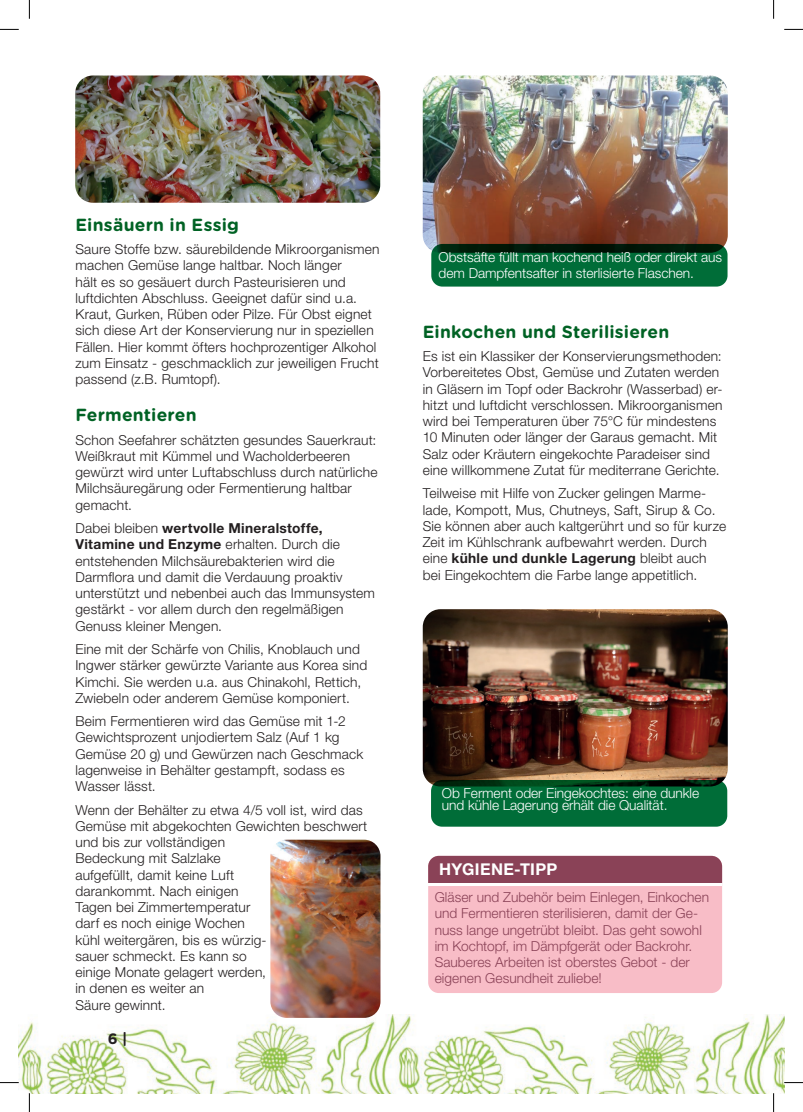
<style>
.page{position:relative;width:803px;height:1112px;background:#fff}
.page>*{position:absolute;margin:0;border:0;box-sizing:border-box;transform-origin:0 0}
._03_Headline_hellgrün{font:700 17.5px "Gotham Rounded";letter-spacing:.01em;color:#006224}
.t1{font:700 16.25px "Helvetica Neue LT Pro";letter-spacing:.025em;color:#fff}
.t2{font:700 15px "Gotham Rounded";color:#231f20}
._03_Headline_hellgrün-2{font:300 13.75px/16.2px "Helvetica Neue LT Pro";letter-spacing:.015em;color:#231f20}
._01_Fliesstext{font:300 13.75px/16.2px "Helvetica Neue LT Pro";letter-spacing:.005em;color:#8a4257}
.bildunterschrift{font:300 13.75px/16.2px "Helvetica Neue LT Pro";letter-spacing:-.005em;color:#fff}
.s1{font-weight:700}
</style>
<div class="page">
<img style="left:19px;top:1014px;width:765px;height:78px">
<img style="left:75px;top:75px;width:305px;height:128px">
<img style="left:270px;top:839px;width:110px;height:178px">
<img style="left:423px;top:75px;width:305px;height:178px">
<svg style="left:431px;top:244px;width:296px;height:42px;background:#005c2e"></svg>
<img style="left:423px;top:609px;width:305px;height:176px">
<svg style="left:431px;top:779px;width:296px;height:47px;background:#036433"></svg>
<div style="left:428px;top:855px;width:294px;height:137px;background:#f8bdc7;border-radius:11px"></div>
<div style="left:428px;top:855px;width:294px;height:27px;background:#8a4257"></div>
<hr style="left:428px;top:883px;width:294px;height:2px;background:#fff">
<svg style="left:0;top:29px;width:19px;height:1px"></svg>
<svg style="left:784px;top:29px;width:19px;height:1px"></svg>
<svg style="left:0;top:1082px;width:19px;height:1px"></svg>
<svg style="left:784px;top:1082px;width:19px;height:1px"></svg>
<svg style="left:29px;top:0;width:1px;height:19px"></svg>
<svg style="left:29px;top:1093px;width:1px;height:18px"></svg>
<svg style="left:773px;top:0;width:1px;height:19px"></svg>
<svg style="left:773px;top:1093px;width:1px;height:18px"></svg>
<p class="_03_Headline_hellgrün" style="left:75px;top:212px;width:165px">Einsäuern in Essig</p>
<p class="_03_Headline_hellgrün-2" style="left:75px;top:241px;width:306px">Saure Stoffe bzw. säurebildende Mikroorganismen machen Gemüse lange haltbar. Noch länger<br>hält es so gesäuert durch Pasteurisieren und luftdichten Abschluss. Geeignet dafür sind u.a.<br>Kraut, Gurken, Rüben oder Pilze. Für Obst eignet sich diese Art der Konservierung nur in speziellen Fällen. Hier kommt öfters hochprozentiger Alkohol zum Einsatz - geschmacklich zur jeweiligen Frucht passend (z.B. Rumtopf).</p>
<p class="_03_Headline_hellgrün" style="left:75px;top:402px;width:123px">Fermentieren</p>
<p class="_03_Headline_hellgrün-2" style="left:75px;top:431px;width:304px">Schon Seefahrer schätzten gesundes Sauerkraut:<br>Weißkraut mit Kümmel und Wacholderbeeren gewürzt wird unter Luftabschluss durch natürliche Milchsäuregärung oder Fermentierung haltbar gemacht.</p>
<p class="_03_Headline_hellgrün-2" style="left:75px;top:519px;width:301px">Dabei bleiben <span class="s1">wertvolle Mineralstoffe, Vitamine und Enzyme</span> erhalten. Durch die entstehenden Milchsäurebakterien wird die Darmflora und damit die Verdauung proaktiv unterstützt und nebenbei auch das Immunsystem gestärkt - vor allem durch den regelmäßigen Genuss kleiner Mengen.</p>
<p class="_03_Headline_hellgrün-2" style="left:75px;top:640px;width:293px">Eine mit der Schärfe von Chilis, Knoblauch und Ingwer stärker gewürzte Variante aus Korea sind Kimchi. Sie werden u.a. aus Chinakohl, Rettich, Zwiebeln oder anderem Gemüse komponiert.</p>
<p class="_03_Headline_hellgrün-2" style="left:75px;top:712px;width:289px">Beim Fermentieren wird das Gemüse mit 1-2<br>Gewichtsprozent unjodiertem Salz (Auf 1 kg Gemüse 20 g) und Gewürzen nach Geschmack lagenweise in Behälter gestampft, sodass es Wasser lässt.</p>
<p class="_03_Headline_hellgrün-2" style="left:75px;top:801px;width:293px">Wenn der Behälter zu etwa 4/5 voll ist, wird das<br>Gemüse mit abgekochten Gewichten beschwert und bis zur vollständigen<br>Bedeckung mit Salzlake<br>aufgefüllt, damit keine Luft<br>darankommt. Nach einigen<br>Tagen bei Zimmertemperatur<br>darf es noch einige Wochen<br>kühl weitergären, bis es würzig-<br>sauer schmeckt. Es kann so<br>einige Monate gelagert werden,<br>in denen es weiter an<br>Säure gewinnt.</p>
<p class="t2" style="left:108px;top:1027px;width:21px">6 |</p>
<p class="bildunterschrift" style="left:439px;top:248px;width:285px">Obstsäfte füllt man kochend heiß oder direkt aus dem Dampfentsafter in sterlisierte Flaschen.</p>
<p class="_03_Headline_hellgrün" style="left:423px;top:318px;width:248px">Einkochen und Sterilisieren</p>
<p class="_03_Headline_hellgrün-2" style="left:423px;top:347px;width:301px">Es ist ein Klassiker der Konservierungsmethoden:<br>Vorbereitetes Obst, Gemüse und Zutaten werden in Gläsern im Topf oder Backrohr (Wasserbad) er&shy;hitzt und luftdicht verschlossen. Mikroorganismen wird bei Temperaturen über 75°C für mindestens 10 Minuten oder länger der Garaus gemacht. Mit Salz oder Kräutern eingekochte Paradeiser sind eine willkommene Zutat für mediterrane Gerichte.</p>
<p class="_03_Headline_hellgrün-2" style="left:423px;top:485px;width:305px">Teilweise mit Hilfe von Zucker gelingen Marme&shy;lade, Kompott, Mus, Chutneys, Saft, Sirup &amp; Co.<br>Sie können aber auch kaltgerührt und so für kurze Zeit im Kühlschrank aufbewahrt werden. Durch eine <span class="s1">kühle und dunkle Lagerung</span> bleibt auch bei Eingekochtem die Farbe lange appetitlich.</p>
<p class="bildunterschrift" style="left:442px;top:786px;width:259px;line-height:12.5px">Ob Ferment oder Eingekochtes: eine dunkle und kühle Lagerung erhält die Qualität.</p>
<p class="t1" style="left:439px;top:858px;width:119px">HYGIENE-TIPP</p>
<p class="_01_Fliesstext" style="left:435px;top:888px;width:276px">Gläser und Zubehör beim Einlegen, Einkochen und Fermentieren sterilisieren, damit der Ge&shy;nuss lange ungetrübt bleibt. Das geht sowohl im Kochtopf, im Dämpfgerät oder Backrohr.<br>Sauberes Arbeiten ist oberstes Gebot - der eigenen Gesundheit zuliebe!</p>
</div>
